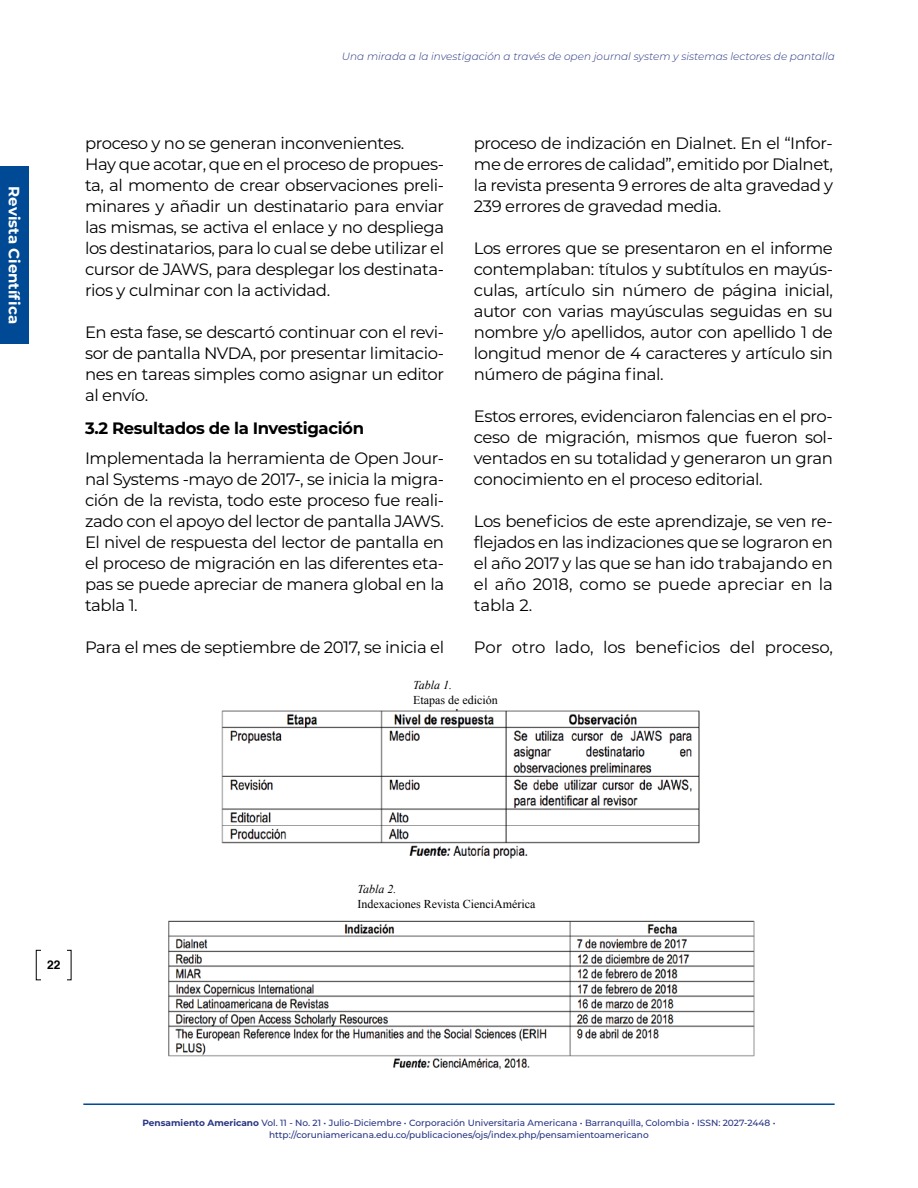
<style>
.page{position:relative;width:918px;height:1188px;background:#fff}
.page>*{position:absolute;margin:0;border:0;box-sizing:border-box;transform-origin:0 0}
.t1{font:16.5px/21px "Montserrat";letter-spacing:-.025em;color:#000;text-align:justify}
.t2{font:16.5px "Montserrat";letter-spacing:-.005em;color:#000}
.t3{font:700 16.5px "Montserrat";letter-spacing:-.025em;color:#000}
.t4{font:700 15px "Montserrat";color:#fff}
.t5{font:12px "Times New Roman";color:#000}
.t6{font:italic 12px "Times New Roman";color:#000}
.t7{font:700 12px "Helvetica";color:#000}
.t8{font:italic 300 10.5px "Montserrat";color:#283583}
.t9{font:500 9px/12px "Montserrat";color:#283583;text-align:center}
.s1{font-weight:700}
</style>
<div class="page">
<hr style="left:83px;top:1103px;width:752px;height:2px;background:#004994">
<div style="left:0;top:167px;width:29px;height:177px;background:#004994"></div>
<img style="left:221px;top:709px;width:479px;height:150px">
<img style="left:168px;top:921px;width:587px;height:149px">
<p class="t4" style="left:25px;top:186px;width:139px;rotate:90deg">Revista Científica</p>
<p class="t8" style="left:342px;top:49px;width:495px">Una mirada a la investigación a través de open journal system y sistemas lectores de pantalla</p>
<p class="t1" style="left:85px;top:132px;width:361px;text-align:left">proceso y no se generan inconvenientes.<br>Hay que acotar, que en el proceso de propues&shy;ta, al momento de crear observaciones preli&shy;minares y añadir un destinatario para enviar las mismas, se activa el enlace y no despliega los destinatarios, para lo cual se debe utilizar el cursor de JAWS, para desplegar los destinata&shy;rios y culminar con la actividad.</p>
<p class="t1" style="left:85px;top:321px;width:361px">En esta fase, se descartó continuar con el revi&shy;sor de pantalla NVDA, por presentar limitacio&shy;nes en tareas simples como asignar un editor al envío.</p>
<p class="t3" style="left:85px;top:416px;width:281px">3.2 Resultados de la Investigación</p>
<p class="t1" style="left:85px;top:447px;width:361px">Implementada la herramienta de Open Jour&shy;nal Systems -mayo de 2017-, se inicia la migra&shy;ción de la revista, todo este proceso fue reali&shy;zado con el apoyo del lector de pantalla JAWS.<br>El nivel de respuesta del lector de pantalla en el proceso de migración en las diferentes eta&shy;pas se puede apreciar de manera global en la tabla 1.</p>
<p class="t1" style="left:85px;top:636px;width:361px">Para el mes de septiembre de 2017, se inicia el</p>
<p class="t1" style="left:474px;top:132px;width:361px">proceso de indización en Dialnet. En el “Infor&shy;me de errores de calidad”, emitido por Dialnet, la revista presenta 9 errores de alta gravedad y 239 errores de gravedad media.</p>
<p class="t1" style="left:474px;top:237px;width:361px">Los errores que se presentaron en el informe contemplaban: títulos y subtítulos en mayús&shy;culas, artículo sin número de página inicial, autor con varias mayúsculas seguidas en su nombre y/o apellidos, autor con apellido 1 de longitud menor de 4 caracteres y artículo sin número de página final.</p>
<p class="t1" style="left:474px;top:405px;width:361px">Estos errores, evidenciaron falencias en el pro&shy;ceso de migración, mismos que fueron sol&shy;ventados en su totalidad y generaron un gran conocimiento en el proceso editorial.</p>
<p class="t1" style="left:474px;top:510px;width:361px">Los beneficios de este aprendizaje, se ven re&shy;flejados en las indizaciones que se lograron en el año 2017 y las que se han ido trabajando en el año 2018, como se puede apreciar en la tabla 2.</p>
<p class="t2" style="left:474px;top:635px;width:361px">Por otro lado, los beneficios del proceso,</p>
<p class="t6" style="left:413px;top:677px;width:40px">Tabla 1.</p>
<p class="t5" style="left:413px;top:691px;width:86px">Etapas de edición</p>
<p class="t7" style="left:47px;top:955px;width:15px">22</p>
<p class="t6" style="left:357px;top:881px;width:40px">Tabla 2.</p>
<p class="t5" style="left:357px;top:896px;width:179px">Indexaciones Revista CienciAmérica</p>
<p class="t9" style="left:142px;top:1116px;width:635px"><span class="s1">Pensamiento Americano</span> Vol. 11 - No. 21 • Julio-Diciembre • Corporación Universitaria Americana • Barranquilla, Colombia • ISSN: 2027-2448 • http://coruniamericana.edu.co/publicaciones/ojs/index.php/pensamientoamericano</p>
</div>
